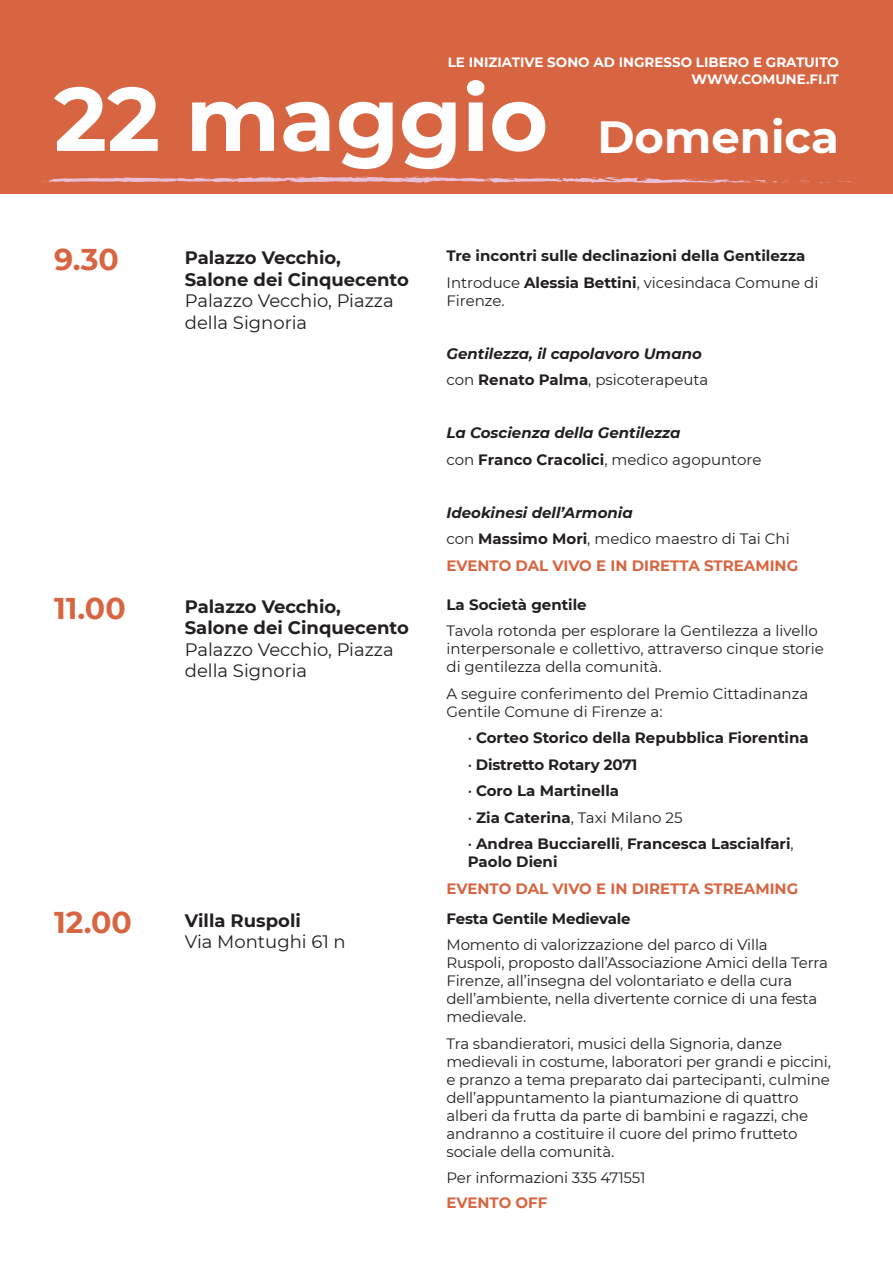
<style>
.page{position:relative;width:893px;height:1263px;background:#fff}
.page>*{position:absolute;margin:0;border:0;box-sizing:border-box;transform-origin:0 0}
.t1{font:700 90px "Montserrat";color:#fff}
.t2{font:700 45px "Montserrat";color:#fff}
.t3{font:700 30px "Montserrat";color:#d86541}
.t4{font:700 18px "Montserrat";color:#231f20}
.t5{font:18px "Montserrat";color:#231f20}
.t6{font:15px/18px "Montserrat";letter-spacing:-.01em;color:#231f20}
.t7{font:700 15px/18px "Montserrat";color:#231f20}
.t8{font:italic 700 15px "Montserrat";color:#231f20}
.t9{font:700 15px "Montserrat";color:#d86541}
.t10{font:700 13.5px/16.5px "Montserrat";color:#fff;text-align:right}
.s1{font-weight:700}
.s2{font-weight:400}
</style>
<div class="page">
<div style="left:0;top:0;width:893px;height:194px;background:#d86541"></div>
<svg style="left:838px;top:180px;width:13px;height:2px"></svg>
<svg style="left:44px;top:176px;width:765px;height:8px"></svg>
<p class="t10" style="left:448px;top:53px;width:393px">LE INIZIATIVE SONO AD INGRESSO LIBERO E GRATUITO<br>WWW.COMUNE.FI.IT</p>
<p class="t1" style="left:54px;top:54px;width:496px">22 maggio</p>
<p class="t2" style="left:597px;top:104px;width:243px">Domenica</p>
<p class="t3" style="left:54px;top:238px;width:67px">9.30</p>
<p class="t4" style="left:185px;top:245px;width:157px">Palazzo Vecchio,</p>
<p class="t4" style="left:185px;top:266px;width:226px">Salone dei Cinquecento</p>
<p class="t5" style="left:185px;top:288px;width:210px">Palazzo Vecchio, Piazza</p>
<p class="t5" style="left:185px;top:310px;width:124px">della Signoria</p>
<p class="t7" style="left:446px;top:246px;width:360px">Tre incontri sulle declinazioni della Gentilezza</p>
<p class="t6" style="left:446px;top:273px;width:373px">Introduce <span class="s1">Alessia Bettini</span>, vicesindaca Comune di<br>Firenze.</p>
<p class="t8" style="left:446px;top:343px;width:257px">Gentilezza, il capolavoro Umano</p>
<p class="t6" style="left:446px;top:370px;width:263px">con <span class="s1">Renato Palma</span>, psicoterapeuta</p>
<p class="t8" style="left:446px;top:422px;width:236px">La Coscienza della Gentilezza</p>
<p class="t6" style="left:446px;top:450px;width:316px">con <span class="s1">Franco Cracolici</span>, medico agopuntore</p>
<p class="t8" style="left:446px;top:502px;width:188px">Ideokinesi dell’Armonia</p>
<p class="t6" style="left:446px;top:529px;width:345px">con <span class="s1">Massimo Mori</span>, medico maestro di Tai Chi</p>
<p class="t9" style="left:446px;top:555px;width:353px">EVENTO DAL VIVO E IN DIRETTA STREAMING</p>
<p class="t3" style="left:54px;top:587px;width:73px">11.00</p>
<p class="t4" style="left:185px;top:593px;width:157px">Palazzo Vecchio,</p>
<p class="t4" style="left:185px;top:615px;width:226px">Salone dei Cinquecento</p>
<p class="t5" style="left:185px;top:637px;width:210px">Palazzo Vecchio, Piazza</p>
<p class="t5" style="left:185px;top:659px;width:124px">della Signoria</p>
<p class="t7" style="left:446px;top:595px;width:142px">La Società gentile</p>
<p class="t6" style="left:446px;top:621px;width:379px">Tavola rotonda per esplorare la Gentilezza a livello interpersonale e collettivo, attraverso cinque storie di gentilezza della comunità.</p>
<p class="t6" style="left:446px;top:684px;width:363px">A seguire conferimento del Premio Cittadinanza<br>Gentile Comune di Firenze a:</p>
<p class="t7" style="left:468px;top:728px;width:343px"><span class="s2">•</span> Corteo Storico della Repubblica Fiorentina</p>
<p class="t7" style="left:468px;top:755px;width:171px"><span class="s2">•</span> Distretto Rotary 2071</p>
<p class="t7" style="left:468px;top:781px;width:153px"><span class="s2">•</span> Coro La Martinella</p>
<p class="t6" style="left:468px;top:808px;width:216px">• <span class="s1">Zia Caterina</span>, Taxi Milano 25</p>
<p class="t7" style="left:468px;top:834px;width:327px"><span class="s2">•</span> Andrea Bucciarelli<span class="s2">,</span> Francesca Lascialfari<span class="s2">,<br></span>Paolo Dieni</p>
<p class="t9" style="left:446px;top:878px;width:353px">EVENTO DAL VIVO E IN DIRETTA STREAMING</p>
<p class="t3" style="left:54px;top:901px;width:79px">12.00</p>
<p class="t4" style="left:185px;top:907px;width:117px">Villa Ruspoli</p>
<p class="t5" style="left:185px;top:929px;width:162px">Via Montughi 61 n</p>
<p class="t7" style="left:446px;top:909px;width:186px">Festa Gentile Medievale</p>
<p class="t6" style="left:446px;top:935px;width:383px">Momento di valorizzazione del parco di Villa Ruspoli, proposto dall’Associazione Amici della Terra Firenze, all’insegna del volontariato e della cura dell’ambiente, nella divertente cornice di una festa medievale.</p>
<p class="t6" style="left:446px;top:1034px;width:386px">Tra sbandieratori, musici della Signoria, danze medievali in costume, laboratori per grandi e piccini, e pranzo a tema preparato dai partecipanti, culmine dell’appuntamento la piantumazione di quattro alberi da frutta da parte di bambini e ragazzi, che andranno a costituire il cuore del primo frutteto sociale della comunità.</p>
<p class="t6" style="left:446px;top:1168px;width:201px">Per informazioni 335 471551</p>
<p class="t9" style="left:446px;top:1192px;width:102px">EVENTO OFF</p>
</div>
